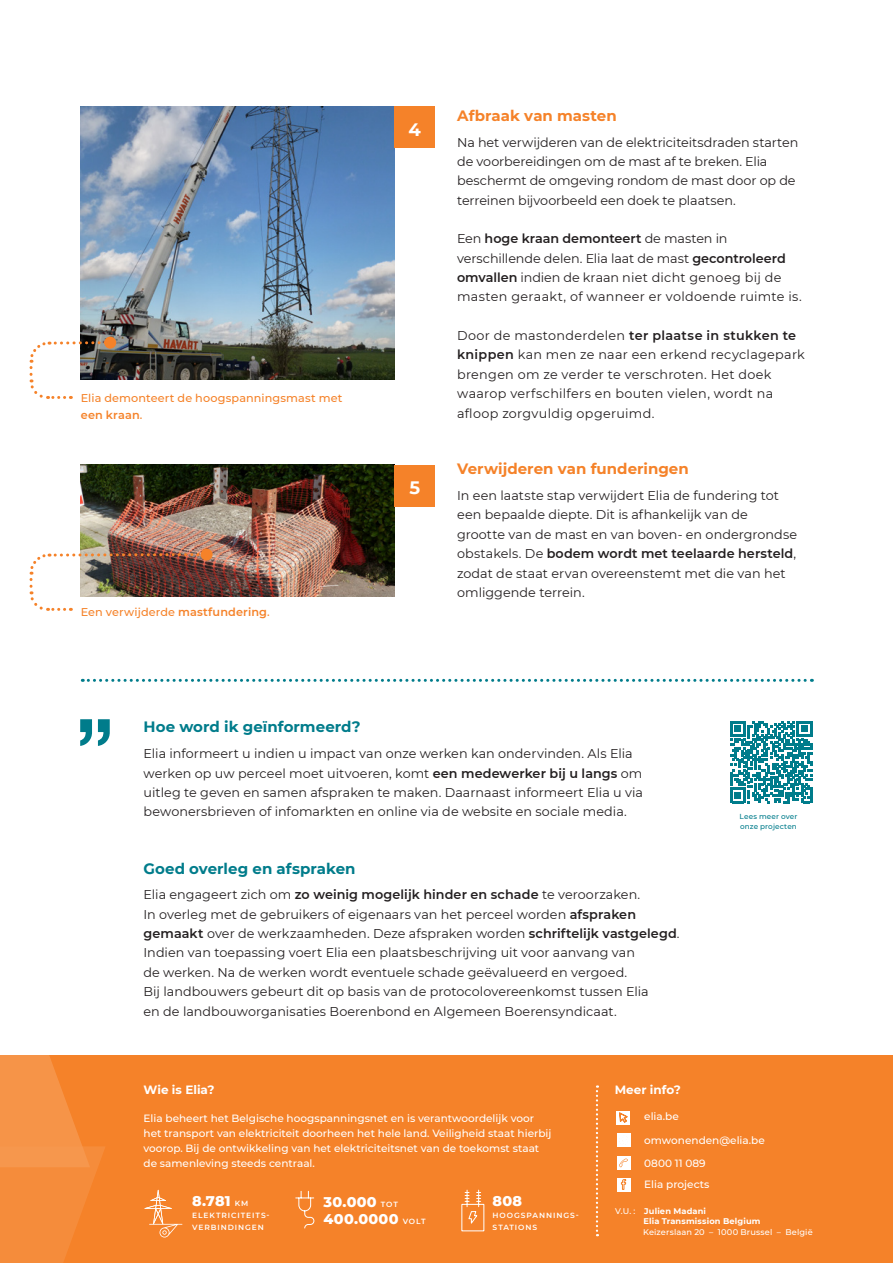
<style>
.page{position:relative;width:893px;height:1263px;background:#fff}
.page>*{position:absolute;margin:0;border:0;box-sizing:border-box;transform-origin:0 0}
.t1{font:700 83.25px "Helvetica Neue LT Pro";color:#007c8b}
.t2{font:700 18px "Montserrat";color:#fff}
.t3{font:700 15px "Montserrat";color:#007c8b}
.t4{font:700 15px "Montserrat";color:#f58229}
.t5{font:800 14.4px/17.2px "Montserrat";letter-spacing:.02em;color:#fff}
.t6{font:12.75px/19.4px "Montserrat";letter-spacing:.005em;color:#231f20}
.t7{font:12.75px/19.4px "Montserrat";letter-spacing:.025em;color:#231f20}
.t8{font:700 12px "Montserrat";color:#fff}
.onderschrift{font:500 11.25px "Montserrat";letter-spacing:.01em;color:#f58229}
.onderschrift-2{font:600 11.25px "Montserrat";letter-spacing:.015em;color:#f58229}
.t9{font:500 10.5px/15px "Montserrat";color:#fff}
.t10{font:700 8.25px/10.5px "Montserrat";letter-spacing:.02em;color:#fff}
.t11{font:500 8.25px "Montserrat";letter-spacing:.02em;color:#fff}
.t12{font:600 7.5px/12px "Montserrat";letter-spacing:.12em;color:#fff}
.t13{font:500 7.35px/9.8px "Montserrat";letter-spacing:.015em;color:#007c8b}
.s1{font-weight:500}
.s2{font-weight:600}
.s3{font-weight:600;font-size:7.5px}
</style>
<div class="page">
<div style="left:0;top:1056px;width:893px;height:207px;background:#f58229"></div>
<svg style="left:0;top:1055px;width:106px;height:208px"></svg>
<svg style="left:596px;top:1085px;width:2px;height:151px"></svg>
<div style="left:616px;top:1133px;width:14px;height:14px;background:#fff"></div>
<div style="left:616px;top:1156px;width:14px;height:14px;background:#fff"></div>
<svg style="left:619px;top:1158px;width:9px;height:9px"></svg>
<div style="left:616px;top:1110px;width:14px;height:14px;background:#fff"></div>
<svg style="left:619px;top:1112px;width:8px;height:11px"></svg>
<div style="left:616px;top:1177px;width:14px;height:14px;background:#fff"></div>
<svg style="left:621px;top:1179px;width:5px;height:11px"></svg>
<svg style="left:730px;top:721px;width:82px;height:82px"></svg>
<svg style="left:82px;top:679px;width:730px;height:3px"></svg>
<svg style="left:461px;top:1189px;width:24px;height:43px"></svg>
<svg style="left:295px;top:1190px;width:20px;height:39px"></svg>
<svg style="left:145px;top:1190px;width:37px;height:47px"></svg>
<img style="left:81px;top:107px;width:313px;height:273px">
<img style="left:81px;top:465px;width:313px;height:132px">
<div style="left:394px;top:465px;width:41px;height:41px;background:#f58229"></div>
<div style="left:394px;top:107px;width:41px;height:41px;background:#f58229"></div>
<svg style="left:29px;top:340px;width:82px;height:59px"></svg>
<div style="left:104px;top:337px;width:12px;height:12px;background:#f58229;border-radius:50%"></div>
<img style="left:29px;top:551px;width:179px;height:60px">
<div style="left:201px;top:548px;width:12px;height:12px;background:#f58229;border-radius:50%"></div>
<p class="onderschrift" style="left:81px;top:390px;width:263px">Elia demonteert de hoogspanningsmast met</p>
<p class="onderschrift-2" style="left:81px;top:407px;width:63px">een kraan<span class="s1">.</span></p>
<p class="onderschrift" style="left:81px;top:604px;width:190px">Een verwijderde <span class="s2">mastfundering</span>.</p>
<p class="t2" style="left:409px;top:117px;width:14px">4</p>
<p class="t2" style="left:409px;top:475px;width:12px">5</p>
<p class="t4" style="left:457px;top:105px;width:161px">Afbraak van masten</p>
<p class="t6" style="left:457px;top:132px;width:343px">Na het verwijderen van de elektriciteitsdraden starten de voorbereidingen om de mast af te breken. Elia beschermt de omgeving rondom de mast door op de terreinen bijvoorbeeld een doek te plaatsen.</p>
<p class="t6" style="left:457px;top:229px;width:346px">Een <span class="s2">hoge kraan demonteert</span> de masten in verschillende delen. Elia laat de mast <span class="s2">gecontroleerd omvallen</span> indien de kraan niet dicht genoeg bij de masten geraakt, of wanneer er voldoende ruimte is.</p>
<p class="t7" style="left:457px;top:325px;width:349px">Door de mastonderdelen <span class="s2">ter plaatse in stukken te knippen</span> kan men ze naar een erkend recyclagepark brengen om ze verder te verschroten. Het doek waarop verfschilfers en bouten vielen, wordt na afloop zorgvuldig opgeruimd.</p>
<p class="t4" style="left:457px;top:458px;width:233px">Verwijderen van funderingen</p>
<p class="t6" style="left:457px;top:485px;width:342px">In een laatste stap verwijdert Elia de fundering tot een bepaalde diepte. Dit is afhankelijk van de grootte van de mast en van boven- en ondergrondse obstakels. De <span class="s2">bodem wordt met teelaarde hersteld</span>, zodat de staat ervan overeenstemt met die van het omliggende terrein.</p>
<h1 class="t1" style="left:76px;top:697px;width:40px">”</h1>
<p class="t3" style="left:144px;top:716px;width:219px">Hoe word ik geïnformeerd?</p>
<p class="t6" style="left:144px;top:743px;width:501px">Elia informeert u indien u impact van onze werken kan ondervinden. Als Elia werken op uw perceel moet uitvoeren, komt <span class="s2">een medewerker bij u langs</span> om uitleg te geven en samen afspraken te maken. Daarnaast informeert Elia u via bewonersbrieven of infomarkten en online via de website en sociale media.</p>
<p class="t3" style="left:144px;top:857px;width:214px">Goed overleg en afspraken</p>
<p class="t6" style="left:144px;top:885px;width:538px">Elia engageert zich om <span class="s2">zo weinig mogelijk hinder en schade</span> te veroorzaken.<br>In overleg met de gebruikers of eigenaars van het perceel worden <span class="s2">afspraken gemaakt</span> over de werkzaamheden. Deze afspraken worden <span class="s2">schriftelijk vastgelegd</span>.<br>Indien van toepassing voert Elia een plaatsbeschrijving uit voor aanvang van<br>de werken. Na de werken wordt eventuele schade geëvalueerd en vergoed.<br>Bij landbouwers gebeurt dit op basis van de protocolovereenkomst tussen Elia<br>en de landbouworganisaties Boerenbond en Algemeen Boerensyndicaat.</p>
<p class="t13" style="left:740px;top:811px;width:59px">Lees meer over onze projecten</p>
<p class="t8" style="left:144px;top:1081px;width:73px">Wie is Elia?</p>
<p class="t9" style="left:144px;top:1110px;width:409px">Elia beheert het Belgische hoogspanningsnet en is verantwoordelijk voor het transport van elektriciteit doorheen het hele land. Veiligheid staat hierbij voorop. Bij de ontwikkeling van het elektriciteitsnet van de toekomst staat de samenleving steeds centraal.</p>
<p class="t5" style="left:192px;top:1192px;width:58px">8.781 <span class="s3">KM</span></p>
<p class="t12" style="left:192px;top:1209px;width:79px">ELEKTRICITEITS-<br>VERBINDINGEN</p>
<p class="t5" style="left:324px;top:1192px;width:103px">30.000 <span class="s3">TOT<br></span>400.0000 <span class="s3">VOLT</span></p>
<p class="t5" style="left:493px;top:1192px;width:31px">808</p>
<p class="t12" style="left:493px;top:1209px;width:88px">HOOGSPANNINGS-<br>STATIONS</p>
<p class="t8" style="left:615px;top:1081px;width:68px">Meer info?</p>
<p class="t9" style="left:644px;top:1108px;width:36px">elia.be</p>
<p class="t9" style="left:644px;top:1128px;width:122px;line-height:22.8px">omwonenden@elia.be<br>0800 11 089</p>
<p class="t9" style="left:644px;top:1176px;width:67px">Elia projects</p>
<p class="t10" style="left:644px;top:1205px;width:118px;text-indent:-28px"><span class="s1">V.U. :</span> Julien Madani<br>Elia Transmission Belgium</p>
<p class="t11" style="left:643px;top:1226px;width:171px">Keizerslaan 20 – 1000 Brussel – België</p>
</div>
